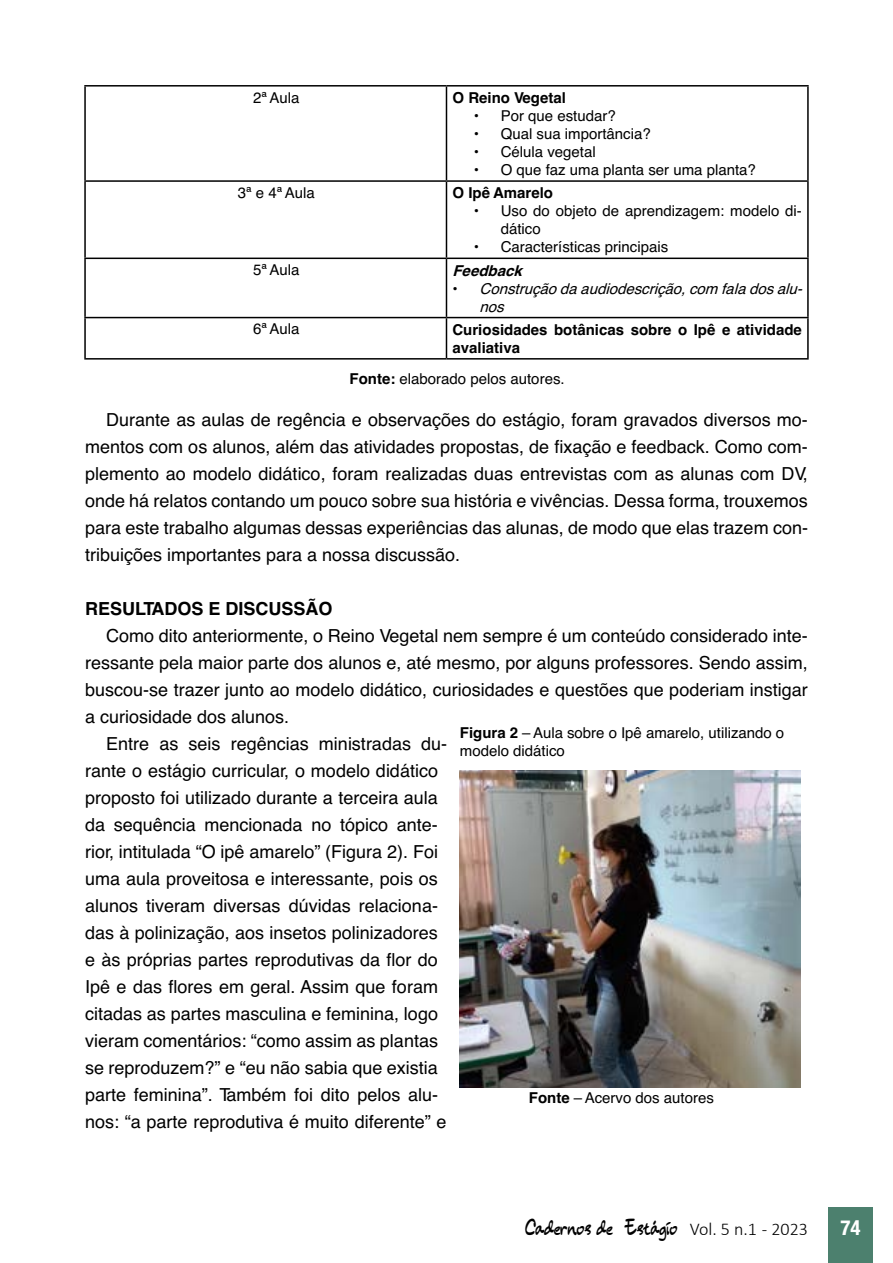
<style>
.page{position:relative;width:893px;height:1263px;background:#fff}
.page>*{position:absolute;margin:0;border:0;box-sizing:border-box;transform-origin:0 0}
.t1{font:700 condensed 21px "Helvetica Neue";color:#fff}
.t2{font:18px/27px "Helvetica";color:#000;text-align:justify}
.t3{font:18px "Comely";color:#000}
.t4{font:700 18px "Helvetica";color:#000}
.t5{font:15px/18px "Helvetica";color:#000}
.t6{font:700 15px/18px "Helvetica";color:#000}
.t7{font:italic 15px/18px "Helvetica";color:#000}
.t8{font:italic 700 15px "Helvetica";color:#000}
.s1{font-style:normal}
.s2{font-weight:700}
.s3{font-family:"Calibri";font-weight:300}
</style>
<div class="page">
<div style="left:828px;top:1208px;width:45px;height:55px;background:#4c806e"></div>
<hr style="left:84px;top:85px;width:362px;height:2px;background:#000">
<hr style="left:84px;top:87px;width:2px;height:93px;background:#000">
<hr style="left:446px;top:85px;width:363px;height:2px;background:#000">
<hr style="left:446px;top:87px;width:1px;height:93px;background:#000">
<hr style="left:807px;top:87px;width:2px;height:93px;background:#000">
<hr style="left:84px;top:180px;width:362px;height:2px;background:#000">
<hr style="left:84px;top:182px;width:2px;height:76px;background:#000">
<hr style="left:446px;top:180px;width:363px;height:2px;background:#000">
<hr style="left:446px;top:182px;width:1px;height:76px;background:#000">
<hr style="left:807px;top:182px;width:2px;height:76px;background:#000">
<hr style="left:84px;top:258px;width:362px;height:1px;background:#000">
<hr style="left:84px;top:259px;width:2px;height:58px;background:#000">
<hr style="left:446px;top:258px;width:363px;height:1px;background:#000">
<hr style="left:446px;top:259px;width:1px;height:58px;background:#000">
<hr style="left:807px;top:259px;width:2px;height:58px;background:#000">
<hr style="left:84px;top:317px;width:362px;height:1px;background:#000">
<hr style="left:84px;top:318px;width:2px;height:40px;background:#000">
<hr style="left:446px;top:317px;width:363px;height:1px;background:#000">
<hr style="left:446px;top:318px;width:1px;height:40px;background:#000">
<hr style="left:807px;top:318px;width:2px;height:40px;background:#000">
<hr style="left:84px;top:358px;width:362px;height:2px;background:#000">
<hr style="left:446px;top:358px;width:363px;height:2px;background:#000">
<img style="left:459px;top:770px;width:342px;height:317px">
<p class="t5" style="left:253px;top:89px;width:48px">2ª Aula</p>
<p class="t6" style="left:452px;top:89px;width:115px">O Reino Vegetal</p>
<p class="t5" style="left:474px;top:107px;width:144px">• Por que estudar?</p>
<p class="t5" style="left:474px;top:125px;width:179px">• Qual sua importância?</p>
<p class="t5" style="left:474px;top:143px;width:124px">• Célula vegetal</p>
<p class="t5" style="left:474px;top:161px;width:284px">• O que faz uma planta ser uma planta?</p>
<p class="t5" style="left:238px;top:184px;width:78px">3ª e 4ª Aula</p>
<p class="t6" style="left:452px;top:184px;width:102px">O Ipê Amarelo</p>
<p class="t5" style="left:501px;top:202px;width:303px;text-indent:-27px">• Uso do objeto de aprendizagem: modelo di&shy;dático</p>
<p class="t5" style="left:474px;top:238px;width:196px">• Características principais</p>
<p class="t5" style="left:253px;top:261px;width:48px">5ª Aula</p>
<p class="t8" style="left:452px;top:258px;width:77px">Feedback</p>
<p class="t7" style="left:479px;top:280px;width:330px;text-indent:-27px"><span class="s1">•</span> Construçãodaaudiodescrição,com faladosalu&shy;nos</p>
<p class="t5" style="left:253px;top:321px;width:48px">6ª Aula</p>
<p class="t6" style="left:452px;top:321px;width:351px">Curiosidades botânicas sobre o Ipê e atividade avaliativa</p>
<p class="t5" style="left:350px;top:370px;width:217px"><span class="s2">Fonte:</span> elaborado pelos autores.</p>
<p class="t2" style="left:85px;top:406px;width:724px;text-indent:21px">Durante as aulas de regência e observações do estágio, foram gravados diversos mo&shy;mentos com os alunos, além das atividades propostas, de fixação e feedback. Como com&shy;plemento ao modelo didático, foram realizadas duas entrevistas com as alunas com DV, onde há relatos contando um pouco sobre sua história e vivências. Dessa forma, trouxemos para este trabalho algumas dessas experiências das alunas, de modo que elas trazem con&shy;tribuições importantes para a nossa discussão.</p>
<p class="t4" style="left:85px;top:594px;width:249px">RESULTADOS E DISCUSSÃO</p>
<p class="t2" style="left:106px;top:622px;width:703px">Como dito anteriormente, o Reino Vegetal nem sempre é um conteúdo considerado inte-</p>
<p class="t2" style="left:85px;top:649px;width:724px">ressante pela maior parte dos alunos e, até mesmo, por alguns professores. Sendo assim,</p>
<p class="t2" style="left:85px;top:676px;width:724px">buscou-se trazer junto ao modelo didático, curiosidades e questões que poderiam instigar</p>
<p class="t2" style="left:85px;top:703px;width:206px">a curiosidade dos alunos.</p>
<p class="t2" style="left:106px;top:730px;width:342px">Entre as seis regências ministradas du-</p>
<p class="t2" style="left:85px;top:757px;width:354px">rante o estágio curricular, o modelo didático</p>
<p class="t2" style="left:85px;top:784px;width:354px">proposto foi utilizado durante a terceira aula</p>
<p class="t2" style="left:85px;top:811px;width:354px">da sequência mencionada no tópico ante-</p>
<p class="t2" style="left:85px;top:838px;width:354px">rior, intitulada “O ipê amarelo” (Figura 2). Foi</p>
<p class="t2" style="left:85px;top:865px;width:354px">uma aula proveitosa e interessante, pois os</p>
<p class="t2" style="left:85px;top:892px;width:354px">alunos tiveram diversas dúvidas relaciona-</p>
<p class="t2" style="left:85px;top:919px;width:354px">das à polinização, aos insetos polinizadores</p>
<p class="t2" style="left:85px;top:946px;width:354px">e às próprias partes reprodutivas da flor do</p>
<p class="t2" style="left:85px;top:973px;width:354px">Ipê e das flores em geral. Assim que foram</p>
<p class="t2" style="left:85px;top:1000px;width:354px">citadas as partes masculina e feminina, logo</p>
<p class="t2" style="left:85px;top:1027px;width:354px">vieram comentários: “como assim as plantas</p>
<p class="t2" style="left:85px;top:1054px;width:354px">se reproduzem?” e “eu não sabia que existia</p>
<p class="t2" style="left:85px;top:1081px;width:354px">parte feminina”. Também foi dito pelos alu-</p>
<p class="t2" style="left:85px;top:1108px;width:363px">nos: “a parte reprodutiva é muito diferente” e</p>
<p class="t5" style="left:460px;top:724px;width:326px"><span class="s2">Figura 2</span> – Aula sobre o Ipê amarelo, utilizando o modelo didático</p>
<p class="t5" style="left:529px;top:1089px;width:187px"><span class="s2">Fonte</span> – Acervo dos autores</p>
<p class="t3" style="left:525px;top:1218px;width:284px">Cadernos de Estágio <span class="s3">Vol. 5 n.1 - 2023</span></p>
<p class="t1" style="left:840px;top:1215px;width:22px">74</p>
</div>
